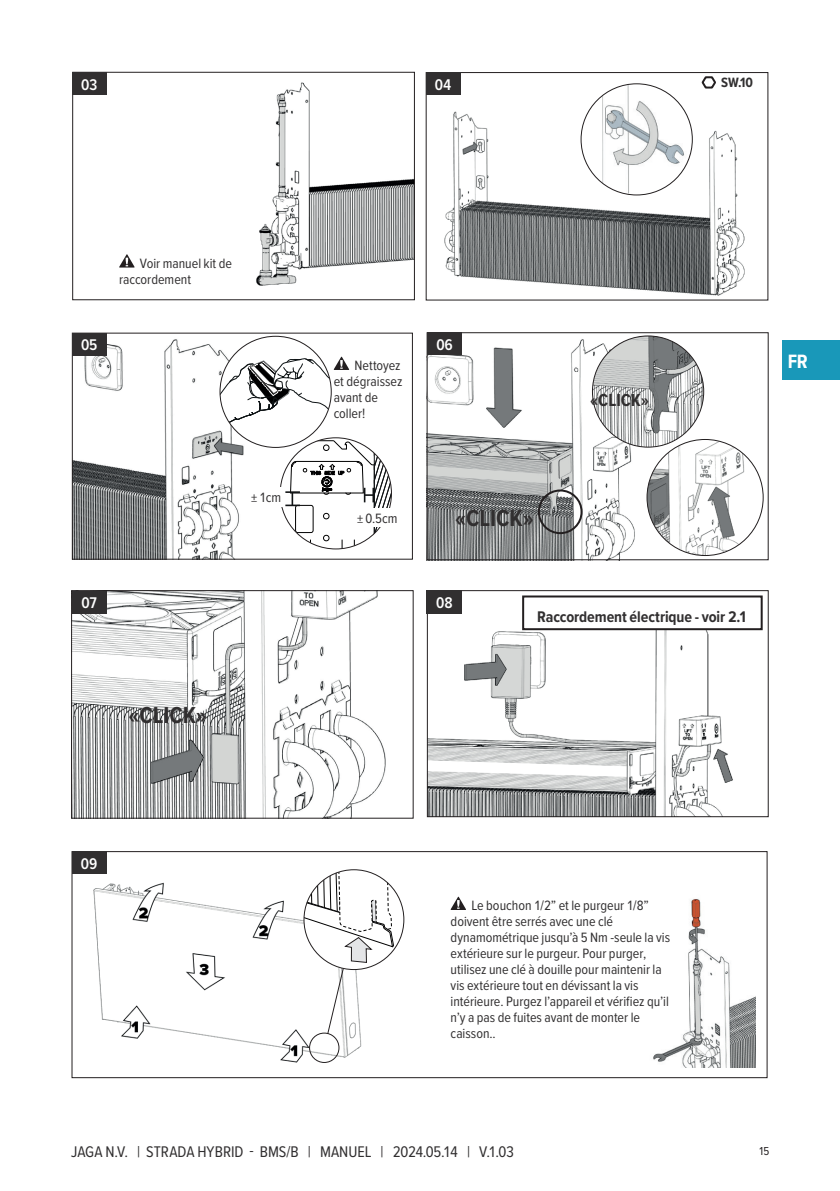
<style>
.page{position:relative;width:840px;height:1191px;background:#fff}
.page>*{position:absolute;margin:0;border:0;box-sizing:border-box;transform-origin:0 0}
.t1{font:700 24px "Proxima Nova Cond";color:#312f30}
.t2{font:700 20px "Proxima Nova Cond";color:#fff}
.t3{font:700 18px "Proxima Nova Cond";color:#312f30}
.t4{font:16px "Proxima Nova Cond";color:#312f30}
.t5{font:700 16px "Proxima Nova Cond";letter-spacing:-.005em;color:#312f30}
.t6{font:600 16px "Proxima Nova Cond";letter-spacing:-.01em;color:#fff}
.t7{font:14px/16px "Proxima Nova Cond";color:#312f30}
.t8{font:700 14px "Proxima Nova Cond";color:#312f30}
.t9{font:12px "Proxima Nova Cond";color:#231f20}
</style>
<div class="page">
<div style="left:781px;top:340px;width:58px;height:40px;background:#1998b9"></div>
<img style="left:74px;top:335px;width:318px;height:222px">
<img style="left:653px;top:899px;width:102px;height:169px">
<div style="left:72px;top:333px;width:34px;height:22px;background:#312f30"></div>
<img style="left:444px;top:111px;width:301px;height:185px">
<div style="left:425px;top:72px;width:35px;height:23px;background:#312f30"></div>
<img style="left:106px;top:74px;width:306px;height:212px">
<div style="left:72px;top:72px;width:342px;height:228px;border:1px solid #231f20"></div>
<div style="left:72px;top:72px;width:34px;height:23px;background:#312f30"></div>
<svg style="left:119px;top:254px;width:15px;height:13px"></svg>
<img style="left:580px;top:84px;width:112px;height:109px">
<div style="left:220px;top:336px;width:111px;height:111px;background:#fff;border-radius:50%"></div>
<svg style="left:450px;top:896px;width:16px;height:14px"></svg>
<svg style="left:220px;top:357px;width:129px;height:68px"></svg>
<svg style="left:701px;top:76px;width:15px;height:13px"></svg>
<img style="left:93px;top:882px;width:312px;height:181px">
<div style="left:72px;top:851px;width:694px;height:227px;border:1px solid #231f20"></div>
<div style="left:72px;top:851px;width:34px;height:23px;background:#312f30"></div>
<img style="left:429px;top:598px;width:334px;height:217px">
<div style="left:427px;top:590px;width:341px;height:227px;border:1px solid #231f20"></div>
<div style="left:426px;top:590px;width:36px;height:24px;background:#312f30"></div>
<div style="left:309px;top:1032px;width:30px;height:30px;border:1px solid #231f20;border-radius:50%"></div>
<div style="left:304px;top:869px;width:99px;height:100px;background:#fff;border-radius:50%"></div>
<svg style="left:304px;top:869px;width:89px;height:165px"></svg>
<div style="left:523px;top:596px;width:238px;height:33px;background:#fff"></div>
<div style="left:522px;top:595px;width:240px;height:35px;border:2px solid #231f20"></div>
<img style="left:73px;top:592px;width:313px;height:224px">
<div style="left:71px;top:590px;width:342px;height:228px;border:1px solid #231f20"></div>
<img style="left:428px;top:334px;width:321px;height:224px">
<div style="left:426px;top:332px;width:342px;height:228px;border:1px solid #231f20"></div>
<div style="left:72px;top:590px;width:34px;height:23px;background:#312f30"></div>
<img style="left:592px;top:336px;width:111px;height:111px;border-radius:56px">
<img style="left:646px;top:439px;width:116px;height:116px;border-radius:58px">
<div style="left:427px;top:332px;width:34px;height:23px;background:#312f30"></div>
<div style="left:537px;top:489px;width:45px;height:45px;border:2px solid #231f20;border-radius:50%"></div>
<svg style="left:280px;top:438px;width:111px;height:111px"></svg>
<div style="left:345px;top:508px;width:52px;height:18px;background:#fff"></div>
<div style="left:251px;top:487px;width:32px;height:19px;background:#fff"></div>
<p class="t6" style="left:81px;top:73px;width:18px">03</p>
<p class="t6" style="left:434px;top:73px;width:18px">04</p>
<p class="t8" style="left:720px;top:72px;width:33px">SW.10</p>
<p class="t6" style="left:81px;top:333px;width:18px">05</p>
<p class="t7" style="left:119px;top:254px;width:114px;text-indent:21px">Voir manuel kit de raccordement</p>
<p class="t6" style="left:81px;top:591px;width:18px">07</p>
<h1 class="t1" style="left:128px;top:697px;width:80px">«CLICK»</h1>
<p class="t7" style="left:251px;top:489px;width:32px">± 1cm</p>
<p class="t7" style="left:333px;top:357px;width:70px;text-indent:21px">Nettoyez et dégraissez avant de coller!</p>
<p class="t6" style="left:436px;top:333px;width:18px">06</p>
<p class="t7" style="left:357px;top:510px;width:42px">± 0.5cm</p>
<h1 class="t1" style="left:455px;top:500px;width:80px">«CLICK»</h1>
<p class="t6" style="left:436px;top:591px;width:18px">08</p>
<p class="t3" style="left:589px;top:387px;width:60px">«CLICK»</p>
<p class="t5" style="left:537px;top:605px;width:211px">Raccordement électrique - voir 2.1</p>
<h2 class="t2" style="left:787px;top:347px;width:22px">FR</h2>
<p class="t6" style="left:81px;top:852px;width:18px">09</p>
<p class="t7" style="left:450px;top:896px;width:221px;text-indent:21px">Le bouchon 1/2” et le purgeur 1/8” doivent être serrés avec une clé dynamométrique jusqu’à 5 Nm -seule la vis extérieure sur le purgeur. Pour purger, utilisez une clé à douille pour maintenir la vis extérieure tout en dévissant la vis intérieure. Purgez l’appareil et vérifiez qu’il n’y a pas de fuites avant de monter le caisson..</p>
<p class="t4" style="left:71px;top:1140px;width:444px">JAGA N.V. | STRADA HYBRID - BMS/B | MANUEL | 2024.05.14 | V.1.03</p>
<p class="t9" style="left:759px;top:1142px;width:11px">15</p>
</div>
